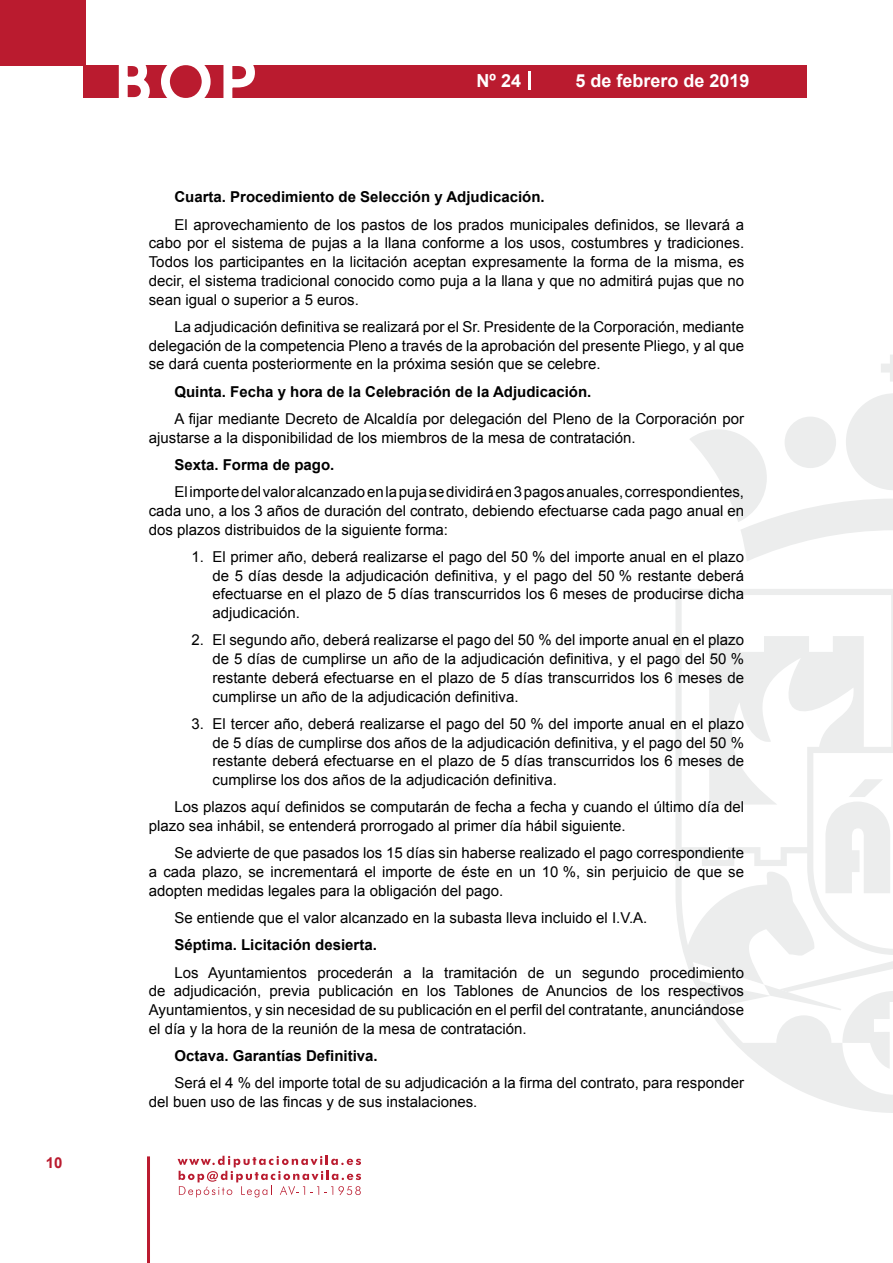
<style>
.page{position:relative;width:893px;height:1263px;background:#fff}
.page>*{position:absolute;margin:0;border:0;box-sizing:border-box;transform-origin:0 0}
.t1{font:500 61.5px "Avant Garde";color:#fff}
.t2{font:700 18px "Arial";color:#fff}
.t3{font:15px/18.8px "Arial";color:#000;text-align:justify}
.t4{font:700 15px "Arial";color:#000}
.t5{font:700 15px "Arial";color:#ba1b2f}
</style>
<div class="page">
<svg style="left:178px;top:1156px;width:183px;height:41px"></svg>
<hr style="left:147px;top:1156px;width:3px;height:107px;background:#ba1b2f">
<div style="left:0;top:0;width:85px;height:66px;background:#ba1b2f"></div>
<div style="left:84px;top:65px;width:723px;height:33px;background:#ba1b2f"></div>
<svg style="left:118px;top:65px;width:32px;height:33px"></svg>
<svg style="left:161px;top:65px;width:50px;height:33px"></svg>
<svg style="left:223px;top:65px;width:32px;height:33px"></svg>
<svg style="left:529px;top:71px;width:2px;height:19px"></svg>
<svg style="left:881px;top:355px;width:12px;height:27px"></svg>
<svg style="left:690px;top:393px;width:203px;height:168px"></svg>
<svg style="left:676px;top:589px;width:217px;height:524px"></svg>
<svg style="left:764px;top:984px;width:129px;height:86px"></svg>
<svg style="left:825px;top:779px;width:66px;height:114px"></svg>
<p class="t5" style="left:46px;top:1153px;width:18px">10</p>
<h1 class="t1" style="left:115px;top:44px;width:141px">BOP</h1>
<p class="t2" style="left:477px;top:69px;width:46px">Nº 24</p>
<p class="t2" style="left:575px;top:69px;width:176px">5 de febrero de 2019</p>
<p class="t4" style="left:174px;top:187px;width:372px">Cuarta. Procedimiento de Selección y Adjudicación.</p>
<p class="t3" style="left:149px;top:215px;width:597px;text-indent:26px">El aprovechamiento de los pastos de los prados municipales definidos, se llevará a cabo por el sistema de pujas a la llana conforme a los usos, costumbres y tradiciones.<br>Todos los participantes en la licitación aceptan expresamente la forma de la misma, es decir, el sistema tradicional conocido como puja a la llana y que no admitirá pujas que no sean igual o superior a 5 euros.</p>
<p class="t3" style="left:149px;top:317px;width:597px;text-indent:26px">La adjudicación definitiva se realizará por el Sr. Presidente de la Corporación, mediante delegación de la competencia Pleno a través de la aprobación del presente Pliego, y al que se dará cuenta posteriormente en la próxima sesión que se celebre.</p>
<p class="t4" style="left:174px;top:381px;width:419px">Quinta. Fecha y hora de la Celebración de la Adjudicación.</p>
<p class="t3" style="left:149px;top:409px;width:597px;text-indent:26px">A fijar mediante Decreto de Alcaldía por delegación del Pleno de la Corporación por ajustarse a la disponibilidad de los miembros de la mesa de contratación.</p>
<p class="t4" style="left:174px;top:455px;width:162px">Sexta. Forma de pago.</p>
<p class="t3" style="left:149px;top:483px;width:597px;text-indent:26px">El importe del valor alcanzado en la puja se dividirá en 3 pagos anuales, correspondientes, cada uno, a los 3 años de duración del contrato, debiendo efectuarse cada pago anual en dos plazos distribuidos de la siguiente forma:</p>
<p class="t3" style="left:213px;top:547px;width:533px;text-indent:-21px">1. El primer año, deberá realizarse el pago del 50 % del importe anual en el plazo de 5 días desde la adjudicación definitiva, y el pago del 50 % restante deberá efectuarse en el plazo de 5 días transcurridos los 6 meses de producirse dicha adjudicación.</p>
<p class="t3" style="left:213px;top:631px;width:533px;text-indent:-21px">2. El segundo año, deberá realizarse el pago del 50 % del importe anual en el plazo de 5 días de cumplirse un año de la adjudicación definitiva, y el pago del 50 % restante deberá efectuarse en el plazo de 5 días transcurridos los 6 meses de cumplirse un año de la adjudicación definitiva.</p>
<p class="t3" style="left:213px;top:714px;width:533px;text-indent:-21px">3. El tercer año, deberá realizarse el pago del 50 % del importe anual en el plazo de 5 días de cumplirse dos años de la adjudicación definitiva, y el pago del 50 % restante deberá efectuarse en el plazo de 5 días transcurridos los 6 meses de cumplirse los dos años de la adjudicación definitiva.</p>
<p class="t3" style="left:149px;top:798px;width:597px;text-indent:26px">Los plazos aquí definidos se computarán de fecha a fecha y cuando el último día del plazo sea inhábil, se entenderá prorrogado al primer día hábil siguiente.</p>
<p class="t3" style="left:149px;top:844px;width:597px;text-indent:26px">Se advierte de que pasados los 15 días sin haberse realizado el pago correspondiente a cada plazo, se incrementará el importe de éste en un 10 %, sin perjuicio de que se adopten medidas legales para la obligación del pago.</p>
<p class="t3" style="left:174px;top:909px;width:475px">Se entiende que el valor alcanzado en la subasta lleva incluido el I.V.A.</p>
<p class="t4" style="left:174px;top:935px;width:204px">Séptima. Licitación desierta.</p>
<p class="t3" style="left:149px;top:963px;width:597px;text-indent:26px">Los Ayuntamientos procederán a la tramitación de un segundo procedimiento de adjudicación, previa publicación en los Tablones de Anuncios de los respectivos Ayuntamientos, y sin necesidad de su publicación en el perfil del contratante, anunciándose el día y la hora de la reunión de la mesa de contratación.</p>
<p class="t4" style="left:174px;top:1046px;width:205px">Octava. Garantías Definitiva.</p>
<p class="t3" style="left:149px;top:1074px;width:597px;text-indent:26px">Será el 4 % del importe total de su adjudicación a la firma del contrato, para responder del buen uso de las fincas y de sus instalaciones.</p>
</div>
